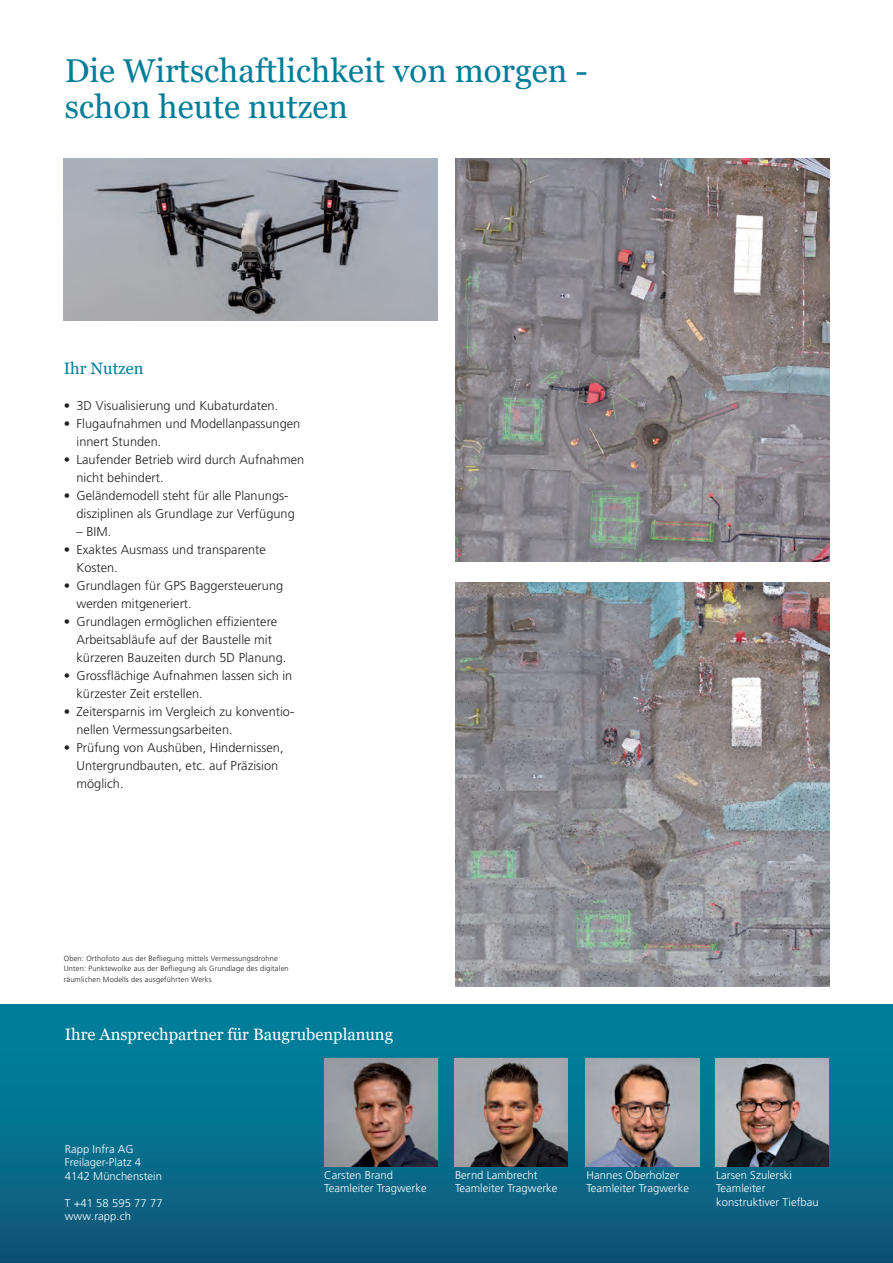
<style>
.page{position:relative;width:893px;height:1263px;background:#fff}
.page>*{position:absolute;margin:0;border:0;box-sizing:border-box;transform-origin:0 0}
.t1{font:33px/36px "Georgia";color:#007d99}
.t2{font:16.5px "Georgia";color:#fff}
.t3{font:16.5px "Georgia";color:#007d99}
.t4{font:300 12.75px/18px "Frutiger LT Pro";letter-spacing:.005em;color:#231f20}
.t5{font:300 11.25px/13.5px "Frutiger LT Pro";letter-spacing:.005em;color:#fff}
.t6{font:300 7.5px/10.5px "Frutiger LT Pro";letter-spacing:.02em;color:#231f20}
</style>
<div class="page">
<div style="left:0;top:1004px;width:893px;height:259px;background:linear-gradient(to bottom,#0086a0,#0f5678)"></div>
<img style="left:586px;top:1058px;width:113px;height:109px">
<img style="left:325px;top:1058px;width:113px;height:108px">
<img style="left:455px;top:158px;width:374px;height:403px">
<img style="left:64px;top:158px;width:374px;height:162px">
<img style="left:455px;top:583px;width:374px;height:403px">
<img style="left:715px;top:1058px;width:114px;height:108px">
<img style="left:454px;top:1058px;width:114px;height:109px">
<h1 class="t1" style="left:65px;top:53px;width:524px">Die Wirtschaftlichkeit von morgen - schon heute nutzen</h1>
<p class="t3" style="left:64px;top:359px;width:81px">Ihr Nutzen</p>
<p class="t4" style="left:64px;top:397px;width:216px">• 3D Visualisierung und Kubaturdaten.</p>
<p class="t4" style="left:77px;top:415px;width:225px;text-indent:-13px">• Flugaufnahmen und Modellanpassungen innert Stunden.</p>
<p class="t4" style="left:77px;top:451px;width:229px;text-indent:-13px">• Laufender Betrieb wird durch Aufnahmen nicht behindert.</p>
<p class="t4" style="left:77px;top:487px;width:220px;text-indent:-13px">• Geländemodell steht für alle Planungs&shy;disziplinen als Grundlage zur Verfügung</p>
<p class="t4" style="left:77px;top:523px;width:36px">– BIM.</p>
<p class="t4" style="left:77px;top:541px;width:191px;text-indent:-13px">• Exaktes Ausmass und transparente<br>Kosten.</p>
<p class="t4" style="left:77px;top:577px;width:208px;text-indent:-13px">• Grundlagen für GPS Baggersteuerung werden mitgeneriert.</p>
<p class="t4" style="left:77px;top:613px;width:211px;text-indent:-13px">• Grundlagen ermöglichen effizientere<br>Arbeitsabläufe auf der Baustelle mit kürzeren Bauzeiten durch 5D Planung.</p>
<p class="t4" style="left:77px;top:667px;width:217px;text-indent:-13px">• Grossflächige Aufnahmen lassen sich in kürzester Zeit erstellen.</p>
<p class="t4" style="left:77px;top:703px;width:219px;text-indent:-13px">• Zeitersparnis im Vergleich zu konventio&shy;nellen Vermessungsarbeiten.</p>
<p class="t4" style="left:77px;top:739px;width:209px;text-indent:-13px">• Prüfung von Aushüben, Hindernissen,<br>Untergrundbauten, etc. auf Präzision möglich.</p>
<p class="t6" style="left:64px;top:953px;width:226px">Oben: Orthofoto aus der Befliegung mittels Vermessungsdrohne<br>Unten: Punktewolke aus der Befliegung als Grundlage des digitalen räumlichen Modells des ausgeführten Werks</p>
<p class="t2" style="left:65px;top:1025px;width:330px">Ihre Ansprechpartner für Baugrubenplanung</p>
<p class="t5" style="left:65px;top:1142px;width:99px">Rapp Infra AG<br>Freilager-Platz 4<br>4142 Münchenstein</p>
<p class="t5" style="left:65px;top:1196px;width:99px">T +41 58 595 77 77 www.rapp.ch</p>
<p class="t5" style="left:324px;top:1168px;width:104px">Carsten Brand<br>Teamleiter Tragwerke</p>
<p class="t5" style="left:455px;top:1168px;width:104px">Bernd Lambrecht<br>Teamleiter Tragwerke</p>
<p class="t5" style="left:586px;top:1168px;width:104px">Hannes Oberholzer<br>Teamleiter Tragwerke</p>
<p class="t5" style="left:716px;top:1168px;width:104px">Larsen Szulerski<br>Teamleiter konstruktiver Tiefbau</p>
</div>
